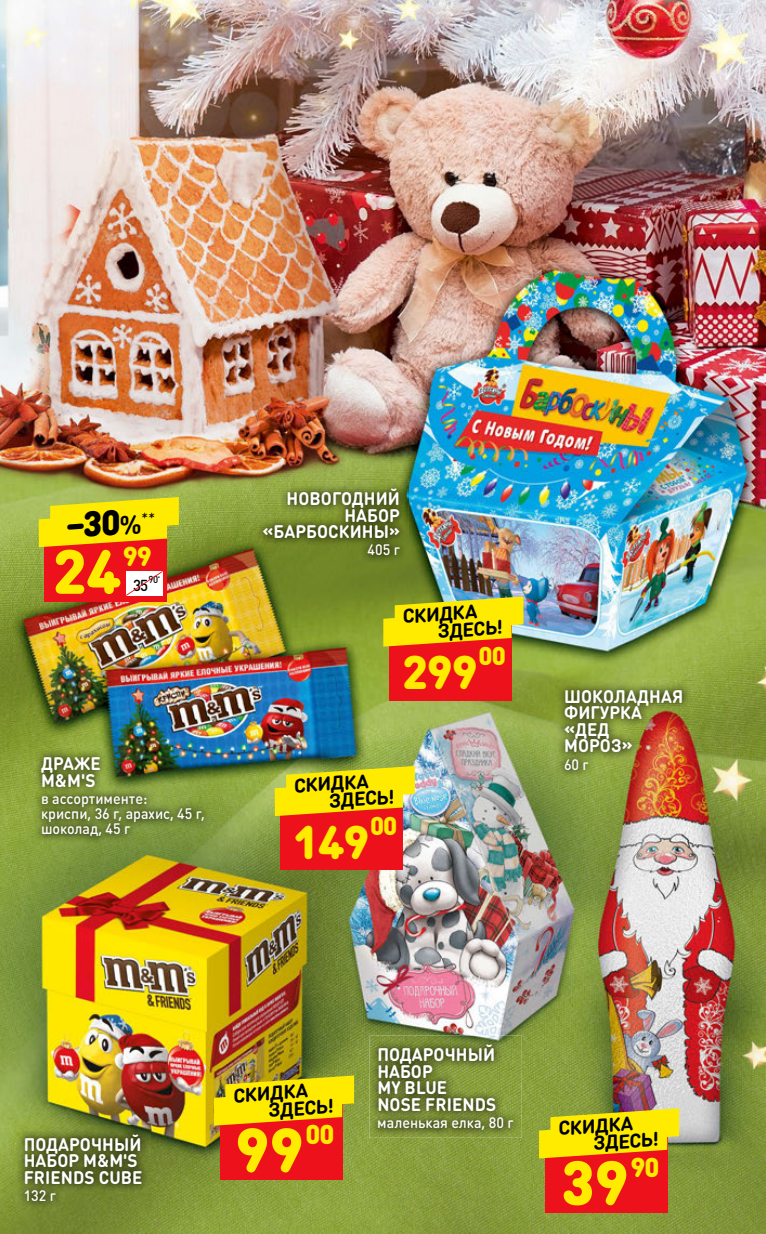
<style>
.page{position:relative;width:766px;height:1234px;background:#fff}
.page>*{position:absolute;margin:0;border:0;box-sizing:border-box;transform-origin:0 0}
.t1{font:900 61.5px "DIN Round Pro";color:#ffeb00}
.t2{font:900 46.5px "DIN Round Pro";color:#ffeb00}
.t3{font:900 35.25px "DIN Round Pro";color:#000}
.t4{font:900 27px "DIN Round Pro";color:#ffeb00}
.t5{font:900 25.5px "DIN Round Pro";color:#ffeb00}
.t6{font:700 19.5px/17.4px "DIN Round Pro";color:#000}
.t7{font:700 18px/16.5px "DIN Round Pro";letter-spacing:.005em;color:#fff;scale:.95 1}
.t8{font:500 15.75px "DIN Round Pro";color:#000;scale:.95 1}
.t9{font:500 15px/15px "DIN Round Pro";color:#fff;scale:.95 1}
.t10{font:500 10.05px "DIN Round Pro";color:#000;scale:.95 1}
.s1{font-weight:700;font-size:26.25px}
</style>
<div class="page">
<img style="left:0;top:0;width:765px;height:1233px">
<img style="left:16px;top:1124px;width:134px;height:85px">
<img style="left:33px;top:747px;width:179px;height:97px">
<img style="left:255px;top:479px;width:153px;height:85px">
<img style="left:369px;top:1035px;width:152px;height:102px">
<img style="left:556px;top:680px;width:134px;height:98px">
<div style="left:544px;top:1134px;width:123px;height:78px;background:#ec111a"></div>
<svg style="left:539px;top:1107px;width:140px;height:51px;background:#e8cb0f"></svg>
<div style="left:220px;top:1101px;width:122px;height:78px;background:#ec111a"></div>
<img style="left:214px;top:1075px;width:140px;height:50px">
<div style="left:280px;top:792px;width:123px;height:78px;background:#ec111a"></div>
<svg style="left:275px;top:765px;width:140px;height:51px;background:#ebd014"></svg>
<div style="left:389px;top:623px;width:122px;height:77px;background:#ec111a"></div>
<svg style="left:383px;top:596px;width:140px;height:50px;background:#e7ce11"></svg>
<div style="left:45px;top:523px;width:122px;height:78px;background:#ec111a"></div>
<svg style="left:39px;top:497px;width:140px;height:50px;background:#efd20f"></svg>
<svg style="left:126px;top:571px;width:37px;height:24px"></svg>
<h3 class="t3" style="left:63px;top:499px;width:92px;rotate:-4deg">–30<span class="s1">%</span> <sup>**</sup></h3>
<h1 class="t1" style="left:53px;top:524px;width:70px">24</h1>
<h3 class="t4" style="left:123px;top:535px;width:31px">99</h3>
<p class="t10" style="left:149px;top:572px;width:14px">90<sup>*</sup></p>
<p class="t8" style="left:133px;top:574px;width:17px">35</p>
<p class="t7" style="left:41px;top:754px;width:64px">ДРАЖЕ<br>M&amp;M'S</p>
<p class="t9" style="left:41px;top:790px;width:174px">в ассортименте:<br>криспи, 36 г, арахис, 45 г, шоколад, 45 г</p>
<p class="t7" style="left:262px;top:489px;width:146px;text-align:right">НОВОГОДНИЙ<br>НАБОР «БАРБОСКИНЫ»</p>
<p class="t9" style="left:367px;top:542px;width:36px">405 г</p>
<p class="t6" style="left:435px;top:604px;width:67px;text-indent:-34px;rotate:-4deg">СКИДКА<br>ЗДЕСЬ!</p>
<h2 class="t2" style="left:402px;top:637px;width:77px">299</h2>
<h3 class="t5" style="left:478px;top:636px;width:29px">00</h3>
<p class="t6" style="left:327px;top:774px;width:67px;text-indent:-34px;rotate:-4deg">СКИДКА<br>ЗДЕСЬ!</p>
<h2 class="t2" style="left:293px;top:806px;width:77px">149</h2>
<h3 class="t5" style="left:370px;top:806px;width:29px">00</h3>
<p class="t7" style="left:564px;top:687px;width:127px">ШОКОЛАДНАЯ<br>ФИГУРКА «ДЕД<br>МОРОЗ»</p>
<p class="t9" style="left:564px;top:755px;width:28px">60 г</p>
<p class="t7" style="left:24px;top:1134px;width:126px">ПОДАРОЧНЫЙ<br>НАБОР M&amp;M'S<br>FRIENDS CUBE</p>
<p class="t9" style="left:24px;top:1186px;width:36px">132 г</p>
<p class="t6" style="left:266px;top:1083px;width:67px;text-indent:-34px;rotate:-4deg">СКИДКА<br>ЗДЕСЬ!</p>
<h1 class="t1" style="left:235px;top:1102px;width:70px">99</h1>
<h3 class="t4" style="left:305px;top:1113px;width:31px">00</h3>
<p class="t7" style="left:377px;top:1045px;width:127px">ПОДАРОЧНЫЙ<br>НАБОР<br>MY BLUE<br>NOSE FRIENDS</p>
<p class="t9" style="left:377px;top:1114px;width:145px">маленькая елка, 80 г</p>
<p class="t6" style="left:591px;top:1116px;width:67px;text-indent:-34px;rotate:-4deg">СКИДКА<br>ЗДЕСЬ!</p>
<h1 class="t1" style="left:560px;top:1135px;width:70px">39</h1>
<h3 class="t4" style="left:630px;top:1146px;width:31px">90</h3>
</div>
